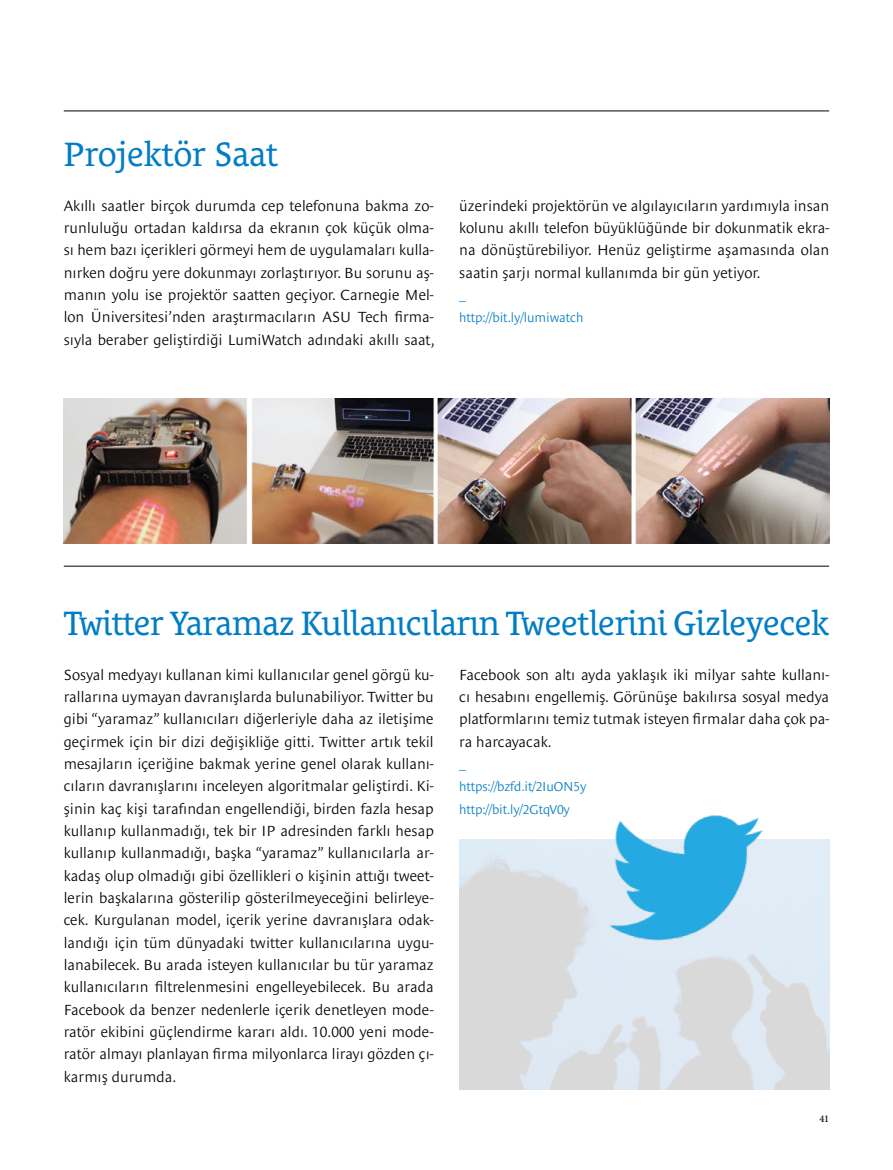
<style>
.page{position:relative;width:893px;height:1170px;background:#fff}
.page>*{position:absolute;margin:0;border:0;box-sizing:border-box;transform-origin:0 0}
.t1{font:34.5px "Le Monde Courrier Pro";letter-spacing:-.015em;color:#007dc6}
.t2{font:300 15px/22.4px "Le Monde Sans Pro";color:#000;text-align:justify}
.t3{font:300 13.2px/22.4px "Le Monde Sans Pro";letter-spacing:-.01em;color:#007dc6}
.t4{font:500 10.35px "Minion Pro";color:#000}
</style>
<div class="page">
<hr style="left:64px;top:566px;width:765px;height:1px;background:#000">
<hr style="left:64px;top:111px;width:765px;height:1px;background:#000">
<img style="left:64px;top:398px;width:765px;height:145px">
<img style="left:558px;top:815px;width:256px;height:141px">
<h1 class="t1" style="left:64px;top:126px;width:216px">Projektör Saat</h1>
<p class="t2" style="left:64px;top:192px;width:372px">Akıllı saatler birçok durumda cep telefonuna bakma zo&shy;runluluğu ortadan kaldırsa da ekranın çok küçük olma&shy;sı hem bazı içerikleri görmeyi hem de uygulamaları kulla&shy;nırken doğru yere dokunmayı zorlaştırıyor. Bu sorunu aş&shy;manın yolu ise projektör saatten geçiyor. Carnegie Mel&shy;lon Üniversitesi’nden araştırmacıların ASU Tech firma&shy;sıyla beraber geliştirdiği LumiWatch adındaki akıllı saat,</p>
<p class="t2" style="left:459px;top:192px;width:371px">üzerindeki projektörün ve algılayıcıların yardımıyla insan kolunu akıllı telefon büyüklüğünde bir dokunmatik ekra&shy;na dönüştürebiliyor. Henüz geliştirme aşamasında olan saatin şarjı normal kullanımda bir gün yetiyor.</p>
<p class="t3" style="left:459px;top:283px;width:126px">_ http://bit.ly/lumiwatch</p>
<h1 class="t1" style="left:64px;top:595px;width:767px">Twitter Yaramaz Kullanıcıların Tweetlerini Gizleyecek</h1>
<p class="t2" style="left:64px;top:661px;width:371px">Sosyal medyayı kullanan kimi kullanıcılar genel görgü ku&shy;rallarına uymayan davranışlarda bulunabiliyor. Twitter bu gibi “yaramaz” kullanıcıları diğerleriyle daha az iletişime geçirmek için bir dizi değişikliğe gitti. Twitter artık tekil mesajların içeriğine bakmak yerine genel olarak kullanı&shy;cıların davranışlarını inceleyen algoritmalar geliştirdi. Ki&shy;şinin kaç kişi tarafından engellendiği, birden fazla hesap kullanıp kullanmadığı, tek bir IP adresinden farklı hesap kullanıp kullanmadığı, başka “yaramaz” kullanıcılarla ar&shy;kadaş olup olmadığı gibi özellikleri o kişinin attığı tweet&shy;lerin başkalarına gösterilip gösterilmeyeceğini belirleye&shy;cek. Kurgulanan model, içerik yerine davranışlara odak&shy;landığı için tüm dünyadaki twitter kullanıcılarına uygu&shy;lanabilecek. Bu arada isteyen kullanıcılar bu tür yaramaz kullanıcıların filtrelenmesini engelleyebilecek. Bu arada Facebook da benzer nedenlerle içerik denetleyen mode&shy;ratör ekibini güçlendirme kararı aldı. 10.000 yeni mode&shy;ratör almayı planlayan firma milyonlarca lirayı gözden çı&shy;karmış durumda.</p>
<p class="t2" style="left:459px;top:661px;width:371px">Facebook son altı ayda yaklaşık iki milyar sahte kullanı&shy;cı hesabını engellemiş. Görünüşe bakılırsa sosyal medya platformlarını temiz tutmak isteyen firmalar daha çok pa&shy;ra harcayacak.</p>
<p class="t3" style="left:459px;top:751px;width:129px">_ https://bzfd.it/2IuON5y http://bit.ly/2GtqV0y</p>
<p class="t4" style="left:819px;top:1111px;width:11px">41</p>
</div>
